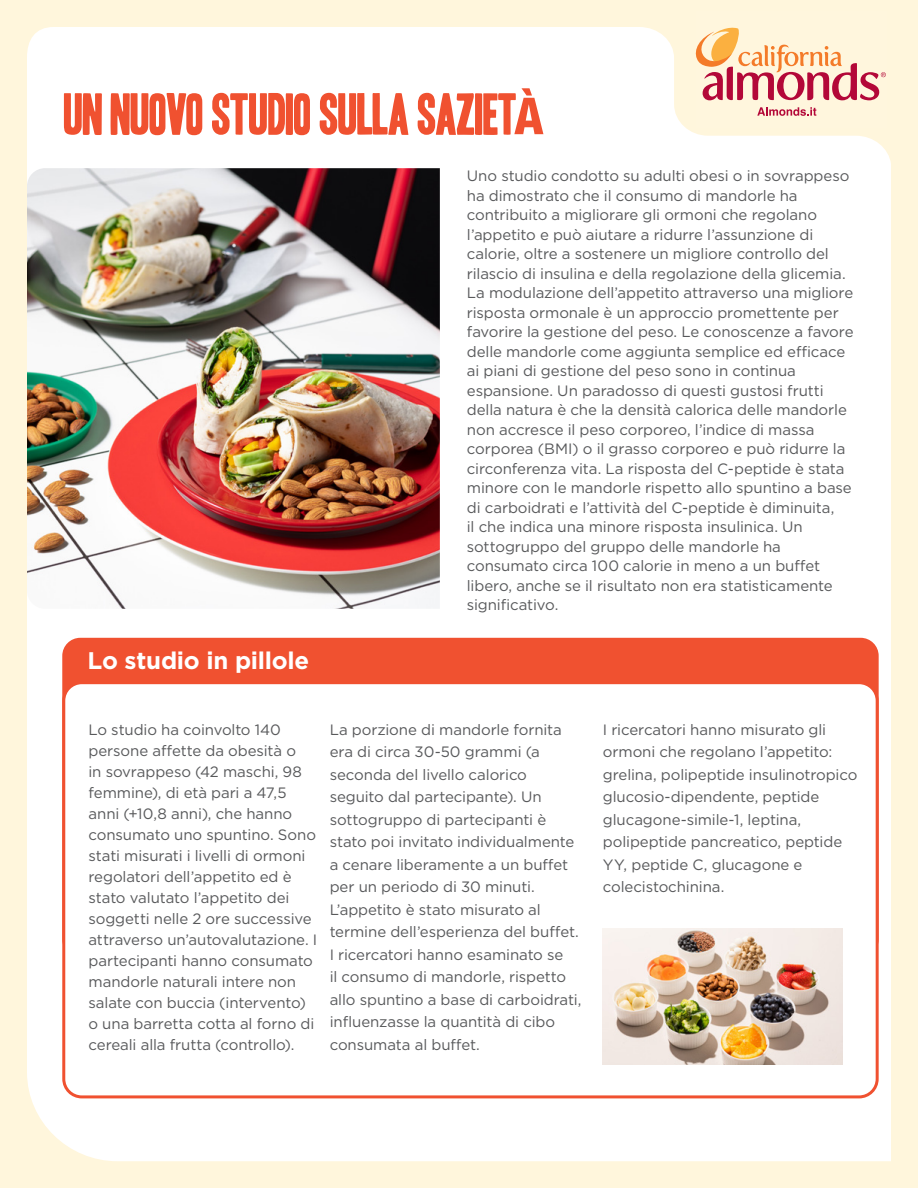
<style>
.page{position:relative;width:918px;height:1188px;background:#fff6dc}
.page>*{position:absolute;margin:0;border:0;box-sizing:border-box;transform-origin:0 0}
.t1{font:51px "Headline One HPLHS";letter-spacing:-.025em;color:#f05130}
.t2{font:700 24px "Gotham";letter-spacing:-.01em;color:#fff}
.t3{font:15px/19.5px "Gotham";letter-spacing:-.005em;color:#58595b}
.s1{font-family:"Helvetica Neue LT Std";font-weight:800;font-stretch:condensed}
</style>
<div class="page">
<div style="left:27px;top:27px;width:864px;height:1134px;background:#fff"></div>
<img style="left:27px;top:168px;width:413px;height:441px">
<div style="left:62px;top:638px;width:817px;height:320px;background:#f05130;border-radius:18px"></div>
<div style="left:64px;top:683px;width:813px;height:414px;background:#fff;border-radius:18px"></div>
<div style="left:62px;top:681px;width:817px;height:417px;border:3px solid #f05130;border-radius:18px"></div>
<img style="left:603px;top:929px;width:239px;height:135px">
<div style="left:696px;top:12px;width:191px;height:116px;background:#fff6dd"></div>
<svg style="left:693px;top:27px;width:193px;height:89px"></svg>
<h1 class="t1" style="left:64px;top:90px;width:481px">UN NUOVO STUDIO SULLA SAZIET<span class="s1">À</span></h1>
<h2 class="t2" style="left:88px;top:645px;width:223px">Lo studio in pillole</h2>
<p class="t3" style="left:467px;top:166px;width:388px">Uno studio condotto su adulti obesi o in sovrappeso ha dimostrato che il consumo di mandorle ha contribuito a migliorare gli ormoni che regolano l’appetito e può aiutare a ridurre l’assunzione di calorie, oltre a sostenere un migliore controllo del rilascio di insulina e della regolazione della glicemia.<br>La modulazione dell’appetito attraverso una migliore risposta ormonale è un approccio promettente per favorire la gestione del peso. Le conoscenze a favore delle mandorle come aggiunta semplice ed efficace ai piani di gestione del peso sono in continua espansione. Un paradosso di questi gustosi frutti della natura è che la densità calorica delle mandorle non accresce il peso corporeo, l’indice di massa corporea (BMI) o il grasso corporeo e può ridurre la circonferenza vita. La risposta del C-peptide è stata minore con le mandorle rispetto allo spuntino a base di carboidrati e l’attività del C-peptide è diminuita,<br>il che indica una minore risposta insulinica. Un sottogruppo del gruppo delle mandorle ha consumato circa 100 calorie in meno a un buffet libero, anche se il risultato non era statisticamente significativo.</p>
<p class="t3" style="left:88px;top:719px;width:230px;line-height:21px">Lo studio ha coinvolto 140 persone affette da obesità o<br>in sovrappeso (42 maschi, 98 femmine), di età pari a 47,5 anni (+10,8 anni), che hanno consumato uno spuntino. Sono stati misurati i livelli di ormoni regolatori dell’appetito ed è stato valutato l’appetito dei soggetti nelle 2 ore successive attraverso un’autovalutazione. I partecipanti hanno consumato mandorle naturali intere non salate con buccia (intervento) o una barretta cotta al forno di cereali alla frutta (controllo).</p>
<p class="t3" style="left:330px;top:718px;width:253px;line-height:22.5px">La porzione di mandorle fornita era di circa 30-50 grammi (a seconda del livello calorico seguito dal partecipante). Un sottogruppo di partecipanti è stato poi invitato individualmente a cenare liberamente a un buffet per un periodo di 30 minuti.<br>L’appetito è stato misurato al termine dell’esperienza del buffet.<br>I ricercatori hanno esaminato se<br>il consumo di mandorle, rispetto allo spuntino a base di carboidrati, influenzasse la quantità di cibo consumata al buffet.</p>
<p class="t3" style="left:603px;top:718px;width:256px;line-height:22.5px">I ricercatori hanno misurato gli ormoni che regolano l’appetito: grelina, polipeptide insulinotropico glucosio-dipendente, peptide glucagone-simile-1, leptina, polipeptide pancreatico, peptide<br>YY, peptide C, glucagone e colecistochinina.</p>
</div>
